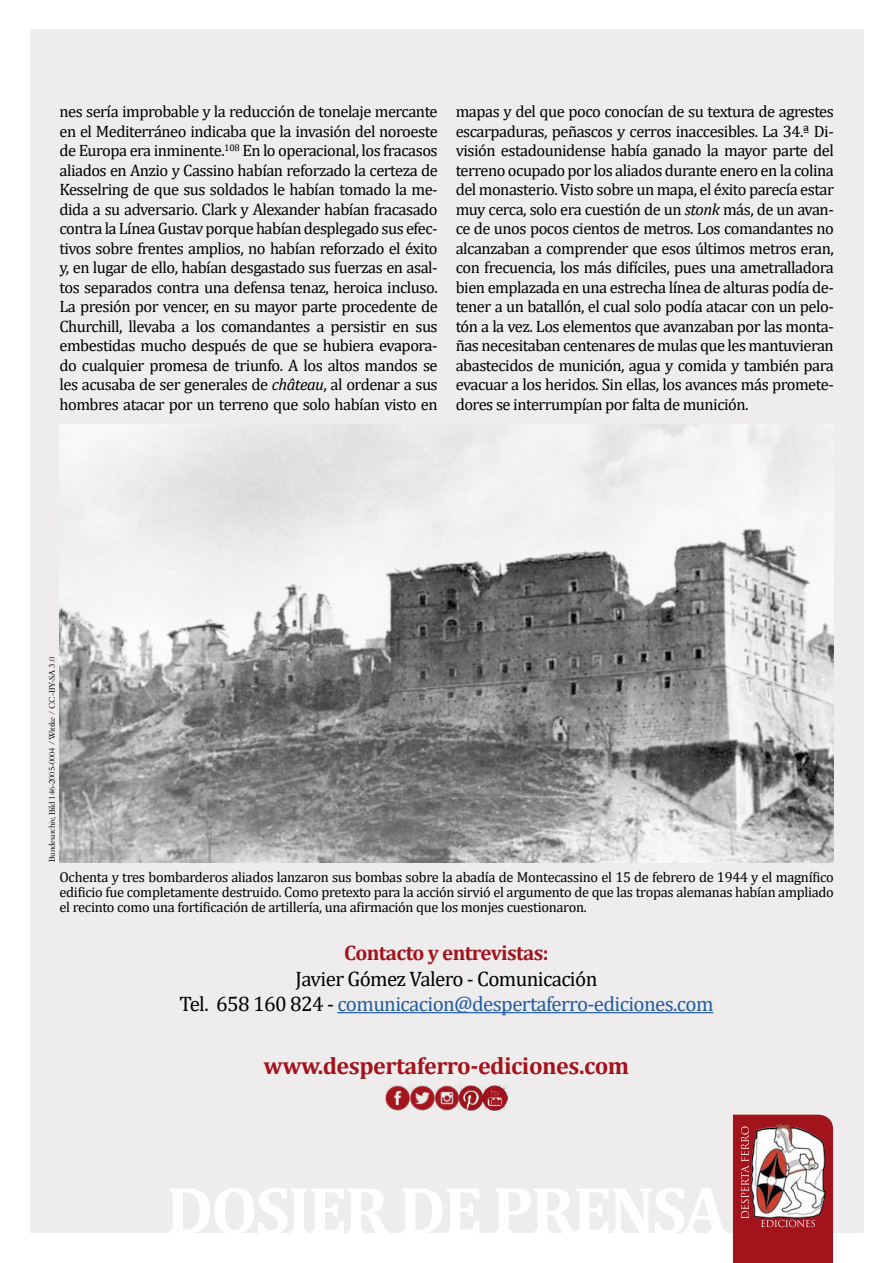
<style>
.page{position:relative;width:893px;height:1263px;background:#fff}
.page>*{position:absolute;margin:0;border:0;box-sizing:border-box;transform-origin:0 0}
.t1{font:700 24px "Cambria";letter-spacing:-.02em;color:#a3131c}
.t2{font:21px "Cambria";letter-spacing:-.03em;color:#215ca3}
.t3{font:21px "Cambria";letter-spacing:-.03em;color:#000}
.t4{font:700 21px "Cambria";letter-spacing:-.03em;color:#a3131c}
.Texto_general{font:16.5px/19.5px "Cambria";letter-spacing:-.03em;color:#000;text-align:justify}
.pies_de_foto{font:14.4px/15px "Cambria";letter-spacing:-.02em;color:#000;text-align:justify}
.pies_de_foto-2{font:9px "Bembo Std";letter-spacing:-.03em;color:#000}
.s1{font-style:italic}
.s2{color:#000}
</style>
<div class="page">
<div style="left:30px;top:30px;width:833px;height:1203px;background:#eeecec"></div>
<svg style="left:733px;top:1115px;width:100px;height:148px;background:#b25c60"></svg>
<hr style="left:337px;top:1012px;width:376px;height:1px;background:#215ca3">
<img style="left:483px;top:1086px;width:25px;height:25px">
<img style="left:385px;top:1086px;width:98px;height:25px">
<img style="left:60px;top:424px;width:774px;height:438px">
<p class="Texto_general" style="left:60px;top:102px;width:380px">nes sería improbable y la reducción de tonelaje mercante en el Mediterráneo indicaba que la invasión del noroeste de Europa era inminente.<sup>108</sup> En lo operacional, los fracasos aliados en Anzio y Cassino habían reforzado la certeza de Kesselring de que sus soldados le habían tomado la me&shy;dida a su adversario. Clark y Alexander habían fracasado contra la Línea Gustav porque habían desplegado sus efec&shy;tivos sobre frentes amplios, no habían reforzado el éxito y, en lugar de ello, habían desgastado sus fuerzas en asal&shy;tos separados contra una defensa tenaz, heroica incluso.<br>La presión por vencer, en su mayor parte procedente de Churchill, llevaba a los comandantes a persistir en sus embestidas mucho después de que se hubiera evapora&shy;do cualquier promesa de triunfo. A los altos mandos se les acusaba de ser generales de <span class="s1">château</span>, al ordenar a sus hombres atacar por un terreno que solo habían visto en</p>
<p class="Texto_general" style="left:456px;top:102px;width:380px">mapas y del que poco conocían de su textura de agrestes escarpaduras, peñascos y cerros inaccesibles. La 34.ª Di&shy;visión estadounidense había ganado la mayor parte del terreno ocupado por los aliados durante enero en la colina del monasterio. Visto sobre un mapa, el éxito parecía estar muy cerca, solo era cuestión de un <span class="s1">stonk</span> más, de un avan&shy;ce de unos pocos cientos de metros. Los comandantes no alcanzaban a comprender que esos últimos metros eran, con frecuencia, los más difíciles, pues una ametralladora bien emplazada en una estrecha línea de alturas podía de&shy;tener a un batallón, el cual solo podía atacar con un pelo&shy;tón a la vez. Los elementos que avanzaban por las monta&shy;ñas necesitaban centenares de mulas que les mantuvieran abastecidos de munición, agua y comida y también para evacuar a los heridos. Sin ellas, los avances más promete&shy;dores se interrumpían por falta de munición.</p>
<p class="pies_de_foto-2" style="left:47px;top:862px;width:207px;rotate:-90deg">Bundesarchiv, Bild 146-2005-0004 / Wittke / CC-BY-SA 3.0</p>
<p class="pies_de_foto" style="left:60px;top:870px;width:776px">Ochenta y tres bombarderos aliados lanzaron sus bombas sobre la abadía de Montecassino el 15 de febrero de 1944 y el magnífico edificio fue completamente destruido. Como pretexto para la acción sirvió el argumento de que las tropas alemanas habían ampliado el recinto como una fortificación de artillería, una afirmación que los monjes cuestionaron.</p>
<p class="t4" style="left:344px;top:938px;width:206px">Contacto y entrevistas:</p>
<p class="t3" style="left:296px;top:966px;width:303px">Javier Gómez Valero - Comunicación</p>
<p class="t2" style="left:180px;top:992px;width:535px"><span class="s2">Tel. 658 160 824 -</span> comunicacion@despertaferro-ediciones.com</p>
<p class="t1" style="left:264px;top:1049px;width:367px">www.despertaferro-ediciones.com</p>
</div>
